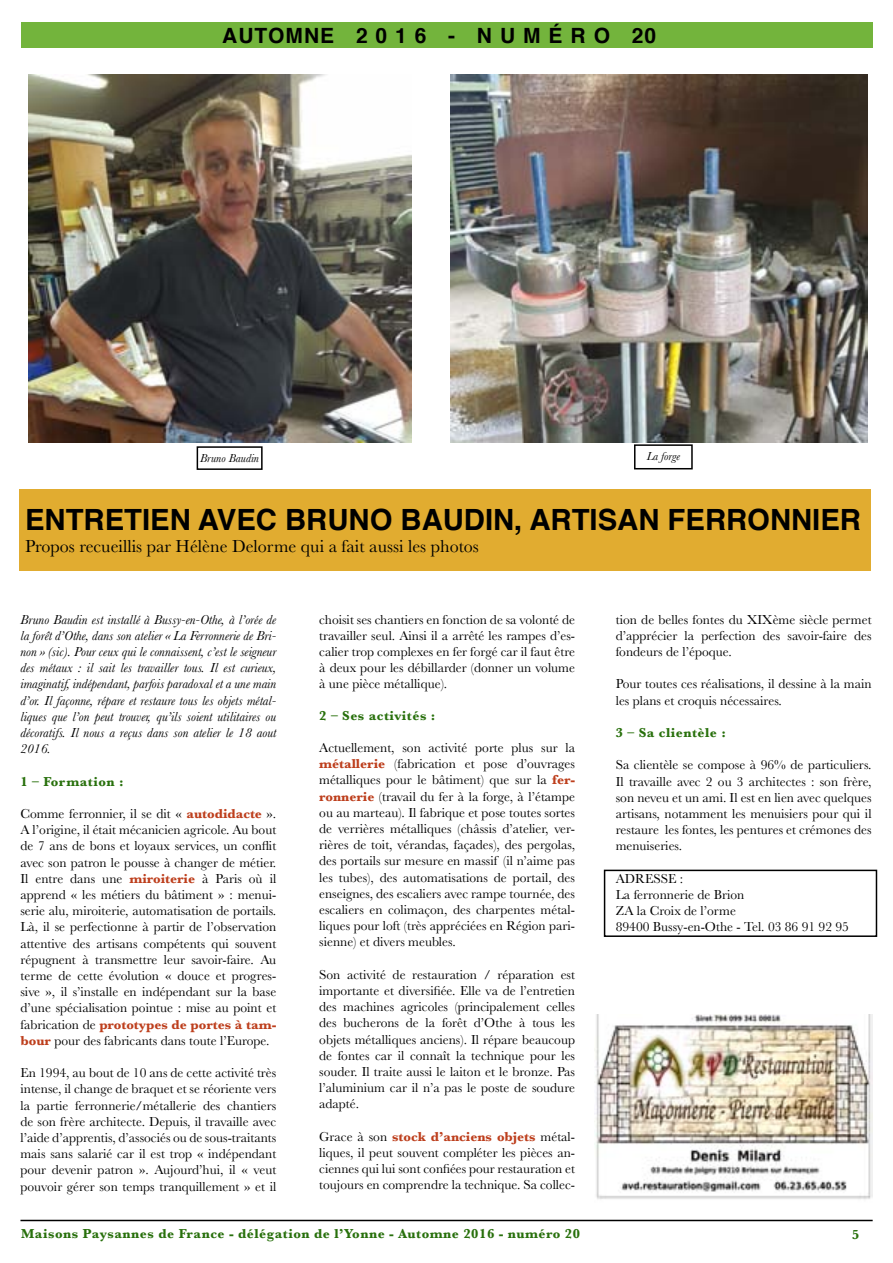
<style>
.page{position:relative;width:893px;height:1263px;background:#fff}
.page>*{position:absolute;margin:0;border:0;box-sizing:border-box;transform-origin:0 0}
.t1{font:700 29.25px "Helvetica";color:#000}
.t2{font:700 21px "Helvetica";letter-spacing:.05em;color:#000}
.t3{font:18px "Baskerville";color:#000}
.t4{font:13.5px/16.2px "Baskerville";color:#000;text-align:justify}
.t5{font:italic 13.5px/16.2px "Baskerville";color:#000;text-align:justify}
.t6{font:700 13.5px "Baskerville";letter-spacing:.04em;color:#28700c}
.t7{font:italic 12px "Baskerville";color:#000}
.s1{font-weight:700;color:#bd3e1c}
</style>
<div class="page">
<div style="left:21px;top:22px;width:851px;height:25px;background:#73b43c"></div>
<hr style="left:20px;top:1220px;width:853px;height:1px;background:#000">
<div style="left:20px;top:489px;width:851px;height:82px;background:#e1ac30"></div>
<img style="left:451px;top:74px;width:416px;height:368px">
<img style="left:29px;top:74px;width:383px;height:368px">
<div style="left:197px;top:446px;width:66px;height:24px;border:2px solid #000"></div>
<div style="left:634px;top:444px;width:59px;height:25px;border:2px solid #000"></div>
<div style="left:604px;top:870px;width:273px;height:67px;border:2px solid #000"></div>
<img style="left:594px;top:1014px;width:279px;height:186px">
<h2 class="t2" style="left:222px;top:18px;width:435px">AUTOMNE 2 0 1 6 - N U M É R O 20</h2>
<p class="t7" style="left:200px;top:450px;width:60px">Bruno Baudin</p>
<p class="t7" style="left:647px;top:448px;width:35px">La forge</p>
<h1 class="t1" style="left:25px;top:496px;width:837px">ENTRETIEN AVEC BRUNO BAUDIN, ARTISAN FERRONNIER</h1>
<h3 class="t3" style="left:25px;top:535px;width:455px">Propos recueillis par Hélène Delorme qui a fait aussi les photos</h3>
<p class="t5" style="left:20px;top:611px;width:257px">Bruno Baudin est installé à Bussy-en-Othe, à l’orée de la forêt d’Othe, dans son atelier « La Ferronnerie de Bri&shy;non » (sic). Pour ceux qui le connaissent, c’est le seigneur des métaux : il sait les travailler tous. Il est curieux, imaginatif, indépendant, parfois paradoxal et a une main d’or. Il façonne, répare et restaure tous les objets métal&shy;liques que l’on peut trouver, qu’ils soient utilitaires ou décoratifs. Il nous a reçus dans son atelier le 18 aout 2016.</p>
<p class="t6" style="left:20px;top:772px;width:105px">1 – Formation :</p>
<p class="t4" style="left:20px;top:806px;width:257px">Comme ferronnier, il se dit « <span class="s1">autodidacte</span> ».<br>A l’origine, il était mécanicien agricole. Au bout de 7 ans de bons et loyaux services, un conflit avec son patron le pousse à changer de métier.<br>Il entre dans une <span class="s1">miroiterie</span> à Paris où il apprend « les métiers du bâtiment » : menui&shy;serie alu, miroiterie, automatisation de portails.<br>Là, il se perfectionne à partir de l’observation attentive des artisans compétents qui souvent répugnent à transmettre leur savoir-faire. Au terme de cette évolution « douce et progres&shy;sive », il s’installe en indépendant sur la base d’une spécialisation pointue : mise au point et fabrication de <span class="s1">prototypes de portes à tam&shy;bour</span> pour des fabricants dans toute l’Europe.</p>
<p class="t4" style="left:20px;top:1065px;width:257px">En 1994, au bout de 10 ans de cette activité très intense, il change de braquet et se réoriente vers la partie ferronnerie/métallerie des chantiers de son frère architecte. Depuis, il travaille avec l’aide d’apprentis, d’associés ou de sous-traitants mais sans salarié car il est trop « indépendant pour devenir patron ». Aujourd’hui, il « veut pouvoir gérer son temps tranquillement » et il</p>
<p class="t4" style="left:319px;top:611px;width:257px">choisit ses chantiers en fonction de sa volonté de travailler seul. Ainsi il a arrêté les rampes d’es&shy;calier trop complexes en fer forgé car il faut être à deux pour les débillarder (donner un volume à une pièce métallique).</p>
<p class="t6" style="left:319px;top:706px;width:118px">2 – Ses activités :</p>
<p class="t4" style="left:319px;top:740px;width:257px">Actuellement, son activité porte plus sur la <span class="s1">métallerie</span> (fabrication et pose d’ouvrages métalliques pour le bâtiment) que sur la <span class="s1">fer&shy;ronnerie</span> (travail du fer à la forge, à l’étampe ou au marteau). Il fabrique et pose toutes sortes de verrières métalliques (châssis d’atelier, ver&shy;rières de toit, vérandas, façades), des pergolas, des portails sur mesure en massif (il n’aime pas les tubes), des automatisations de portail, des enseignes, des escaliers avec rampe tournée, des escaliers en colimaçon, des charpentes métal&shy;liques pour loft (très appréciées en Région pari&shy;sienne) et divers meubles.</p>
<p class="t4" style="left:319px;top:966px;width:257px">Son activité de restauration / réparation est importante et diversifiée. Elle va de l’entretien des machines agricoles (principalement celles des bucherons de la forêt d’Othe à tous les objets métalliques anciens). Il répare beaucoup de fontes car il connaît la technique pour les souder. Il traite aussi le laiton et le bronze. Pas l’aluminium car il n’a pas le poste de soudure adapté.</p>
<p class="t4" style="left:319px;top:1128px;width:257px">Grace à son <span class="s1">stock d’anciens objets</span> métal&shy;liques, il peut souvent compléter les pièces an&shy;ciennes qui lui sont confiées pour restauration et toujours en comprendre la technique. Sa collec-</p>
<p class="t4" style="left:616px;top:611px;width:257px">tion de belles fontes du XIXème siècle permet d’apprécier la perfection des savoir-faire des fondeurs de l’époque.</p>
<p class="t4" style="left:616px;top:676px;width:257px">Pour toutes ces réalisations, il dessine à la main les plans et croquis nécessaires.</p>
<p class="t6" style="left:616px;top:723px;width:112px">3 – Sa clientèle :</p>
<p class="t4" style="left:616px;top:757px;width:257px">Sa clientèle se compose à 96% de particuliers.<br>Il travaille avec 2 ou 3 architectes : son frère, son neveu et un ami. Il est en lien avec quelques artisans, notamment les menuisiers pour qui il restaure les fontes, les pentures et crémones des menuiseries.</p>
<p class="t4" style="left:616px;top:870px;width:235px;text-align:left">ADRESSE :<br>La ferronnerie de Brion<br>ZA la Croix de l’orme<br>89400 Bussy-en-Othe - Tel. 03 86 91 92 95</p>
<p class="t6" style="left:21px;top:1224px;width:561px">Maisons Paysannes de France - délégation de l’Yonne - Automne 2016 - numéro 20</p>
<p class="t6" style="left:852px;top:1225px;width:9px">5</p>
</div>
